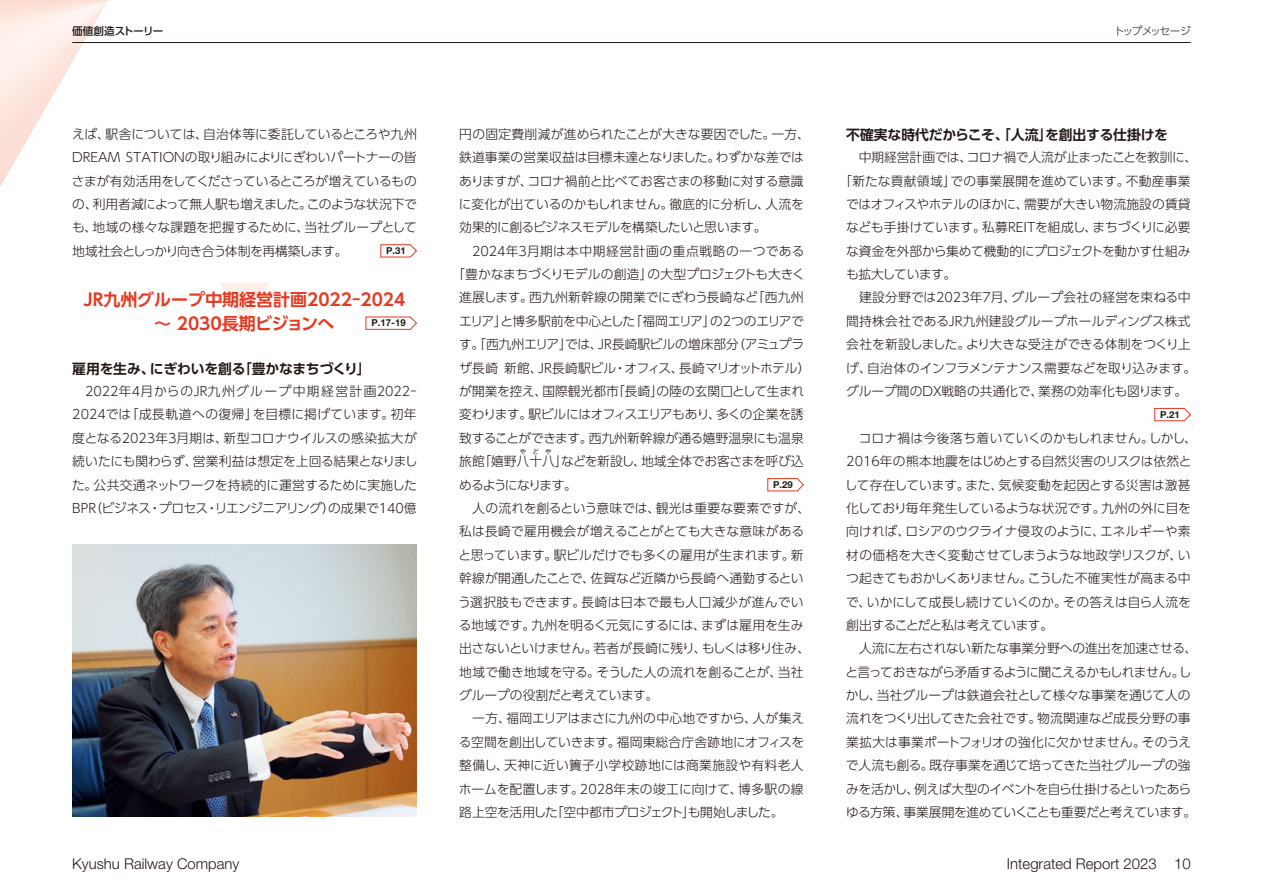
<style>
.page{position:relative;width:1263px;height:893px;background:#fff}
.page>*{position:absolute;margin:0;border:0;box-sizing:border-box;transform-origin:0 0}
.t1{font:700 16.95px/23.4px "UD Shin Go Pro De";color:#e83820;text-align:center}
.t2{font:300 14.85px "Helvetica Neue LT Std";color:#221815}
.t3{font:700 13.8px "UD Shin Go Pro De";letter-spacing:-.015em;color:#221815}
.t4{font:300 12.75px/23.4px "UD Shin Go Pro";letter-spacing:-.005em;color:#221815;text-align:justify}
.t5{font:300 12.75px "UD Shin Go Pro";letter-spacing:-.025em;color:#221815}
.t6{font:300 12.75px "UD Shin Go Pro";letter-spacing:.02em;color:#221815}
.t7{font:300 12.75px "UD Shin Go Pro";letter-spacing:-.035em;color:#221815}
.t8{font:300 12.75px "UD Shin Go Pro";letter-spacing:-.04em;color:#221815}
.t9{font:300 12.75px "UD Shin Go Pro";letter-spacing:.04em;color:#221815}
.t10{font:300 12.75px "UD Shin Go Pro";letter-spacing:-.095em;color:#221815}
.t11{font:500 10.65px "UD Shin Go Pro";letter-spacing:-.04em;color:#221815}
.t12{font:300 10.65px "UD Shin Go Pro";letter-spacing:-.115em;color:#221815}
.t13{font:700 9.6px "Helvetica Neue LT Std";color:#221815}
.t14{font:300 6.45px "UD Shin Go Pro";color:#221815}
</style>
<div class="page">
<svg style="left:0;top:0;width:108px;height:187px"></svg>
<hr style="left:72px;top:42px;width:1119px;height:1px;background:#221815">
<svg style="left:380px;top:244px;width:37px;height:13px"></svg>
<svg style="left:220px;top:283px;width:49px;height:42px"></svg>
<svg style="left:365px;top:317px;width:52px;height:13px"></svg>
<svg style="left:767px;top:478px;width:37px;height:13px"></svg>
<svg style="left:1154px;top:408px;width:37px;height:13px"></svg>
<img style="left:72px;top:544px;width:345px;height:272px">
<p class="t11" style="left:72px;top:22px;width:93px">価値創造ストーリー</p>
<p class="t4" style="left:72px;top:122px;width:347px">えば、駅舎については、自治体等に委託しているところや九州DREAM STATIONの取り組みによりにぎわいパートナーの皆さまが有効活用をしてくださっているところが増えているものの、利用者減によって無人駅も増えました。このような状況下でも、地域の様々な課題を把握するために、当社グループとして地域社会としっかり向き合う体制を再構築します。</p>
<p class="t13" style="left:386px;top:245px;width:21px">P.31</p>
<h1 class="t1" style="left:84px;top:288px;width:323px">JR九州グループ中期経営計画2022-2024～ 2030長期ビジョンへ</h1>
<p class="t3" style="left:72px;top:357px;width:300px">雇用を生み、にぎわいを創る「豊かなまちづくり」</p>
<p class="t4" style="left:72px;top:379px;width:347px">　2022年4月からのJR九州グループ中期経営計画2022- 2024では「成長軌道への復帰」を目標に掲げています。初年度となる2023年3月期は、新型コロナウイルスの感染拡大が続いたにも関わらず、営業利益は想定を上回る結果となりました。公共交通ネットワークを持続的に運営するために実施したBPR（ビジネス・プロセス・リエンジニアリング）の成果で140億</p>
<p class="t13" style="left:371px;top:317px;width:36px">P.17-19</p>
<p class="t4" style="left:459px;top:122px;width:352px">円の固定費削減が進められたことが大きな要因でした。一方、</p>
<p class="t4" style="left:459px;top:145px;width:346px">鉄道事業の営業収益は目標未達となりました。わずかな差では</p>
<p class="t4" style="left:459px;top:169px;width:346px">ありますが、コロナ禍前と比べてお客さまの移動に対する意識</p>
<p class="t4" style="left:459px;top:192px;width:347px">に変化が出ているのかもしれません。徹底的に分析し、人流を</p>
<p class="t7" style="left:459px;top:217px;width:309px">効果的に創るビジネスモデルを構築したいと思います。</p>
<p class="t9" style="left:459px;top:241px;width:347px">　2024年3月期は本中期経営計画の重点戦略の一つである</p>
<p class="t4" style="left:452px;top:262px;width:354px">「豊かなまちづくりモデルの創造」の大型プロジェクトも大きく</p>
<p class="t6" style="left:459px;top:287px;width:346px">進展します。西九州新幹線の開業でにぎわう長崎など「西九州</p>
<p class="t5" style="left:459px;top:311px;width:346px">エリア」と博多駅前を中心とした「福岡エリア」の2つのエリアで</p>
<p class="t4" style="left:459px;top:332px;width:347px">す。「西九州エリア」では、JR長崎駅ビルの増床部分（アミュプラ</p>
<p class="t4" style="left:459px;top:356px;width:353px">ザ長崎 新館、JR長崎駅ビル・オフィス、長崎マリオットホテル）</p>
<p class="t4" style="left:459px;top:379px;width:346px">が開業を控え、国際観光都市「長崎」の陸の玄関口として生まれ</p>
<p class="t8" style="left:459px;top:404px;width:346px">変わります。駅ビルにはオフィスエリアもあり、多くの企業を誘</p>
<p class="t4" style="left:459px;top:426px;width:346px">致することができます。西九州新幹線が通る嬉野温泉にも温泉</p>
<p class="t4" style="left:459px;top:449px;width:346px">旅館「嬉野八十八」などを新設し、地域全体でお客さまを呼び込</p>
<p class="t14" style="left:520px;top:447px;width:8px">や</p>
<p class="t14" style="left:532px;top:447px;width:8px">ど</p>
<p class="t14" style="left:545px;top:447px;width:8px">や</p>
<p class="t10" style="left:459px;top:474px;width:119px">めるようになります。</p>
<p class="t13" style="left:773px;top:479px;width:21px">P.29</p>
<p class="t4" style="left:458px;top:496px;width:353px;text-align:left">　人の流れを創るという意味では、観光は重要な要素ですが、私は長崎で雇用機会が増えることがとても大きな意味があると思っています。駅ビルだけでも多くの雇用が生まれます。新幹線が開通したことで、佐賀など近隣から長崎へ通勤するという選択肢もできます。長崎は日本で最も人口減少が進んでいる地域です。九州を明るく元気にするには、まずは雇用を生み出さないといけません。若者が長崎に残り、もしくは移り住み、地域で働き地域を守る。そうした人の流れを創ることが、当社グループの役割だと考えています。<br>　一方、福岡エリアはまさに九州の中心地ですから、人が集える空間を創出していきます。福岡東総合庁舎跡地にオフィスを整備し、天神に近い簀子小学校跡地には商業施設や有料老人ホームを配置します。2028年末の竣工に向けて、博多駅の線路上空を活用した「空中都市プロジェクト」も開始しました。</p>
<p class="t12" style="left:1114px;top:22px;width:78px">トップメッセージ</p>
<p class="t3" style="left:846px;top:123px;width:323px">不確実な時代だからこそ、「人流」を創出する仕掛けを</p>
<p class="t5" style="left:846px;top:147px;width:352px">　中期経営計画では、コロナ禍で人流が止まったことを教訓に、</p>
<p class="t6" style="left:839px;top:170px;width:353px">「新たな貢献領域」での事業展開を進めています。不動産事業</p>
<p class="t4" style="left:846px;top:192px;width:346px">ではオフィスやホテルのほかに、需要が大きい物流施設の賃貸</p>
<p class="t4" style="left:846px;top:215px;width:346px">なども手掛けています。私募REITを組成し、まちづくりに必要</p>
<p class="t4" style="left:846px;top:239px;width:346px">な資金を外部から集めて機動的にプロジェクトを動かす仕組み</p>
<p class="t7" style="left:846px;top:264px;width:112px">も拡大しています。</p>
<p class="t4" style="left:846px;top:285px;width:346px">　建設分野では2023年7月、グループ会社の経営を束ねる中</p>
<p class="t4" style="left:846px;top:309px;width:346px">間持株会社であるJR九州建設グループホールディングス株式</p>
<p class="t4" style="left:846px;top:332px;width:346px">会社を新設しました。より大きな受注ができる体制をつくり上</p>
<p class="t4" style="left:846px;top:356px;width:352px">げ、自治体のインフラメンテナンス需要などを取り込みます。</p>
<p class="t4" style="left:846px;top:379px;width:343px">グループ間のDX戦略の共通化で、業務の効率化も図ります。</p>
<p class="t13" style="left:1160px;top:408px;width:21px">P.21</p>
<p class="t4" style="left:845px;top:426px;width:354px;text-align:left">　コロナ禍は今後落ち着いていくのかもしれません。しかし、<br>2016年の熊本地震をはじめとする自然災害のリスクは依然として存在しています。また、気候変動を起因とする災害は激甚化しており毎年発生しているような状況です。九州の外に目を向ければ、ロシアのウクライナ侵攻のように、エネルギーや素材の価格を大きく変動させてしまうような地政学リスクが、いつ起きてもおかしくありません。こうした不確実性が高まる中で、いかにして成長し続けていくのか。その答えは自ら人流を創出することだと私は考えています。<br>　人流に左右されない新たな事業分野への進出を加速させる、と言っておきながら矛盾するように聞こえるかもしれません。しかし、当社グループは鉄道会社として様々な事業を通じて人の流れをつくり出してきた会社です。物流関連など成長分野の事業拡大は事業ポートフォリオの強化に欠かせません。そのうえで人流も創る。既存事業を通じて培ってきた当社グループの強みを活かし、例えば大型のイベントを自ら仕掛けるといったあらゆる方策、事業展開を進めていくことも重要だと考えています。</p>
<p class="t2" style="left:72px;top:855px;width:169px">Kyushu Railway Company</p>
<p class="t2" style="left:1007px;top:855px;width:185px">Integrated Report 2023 10</p>
</div>
